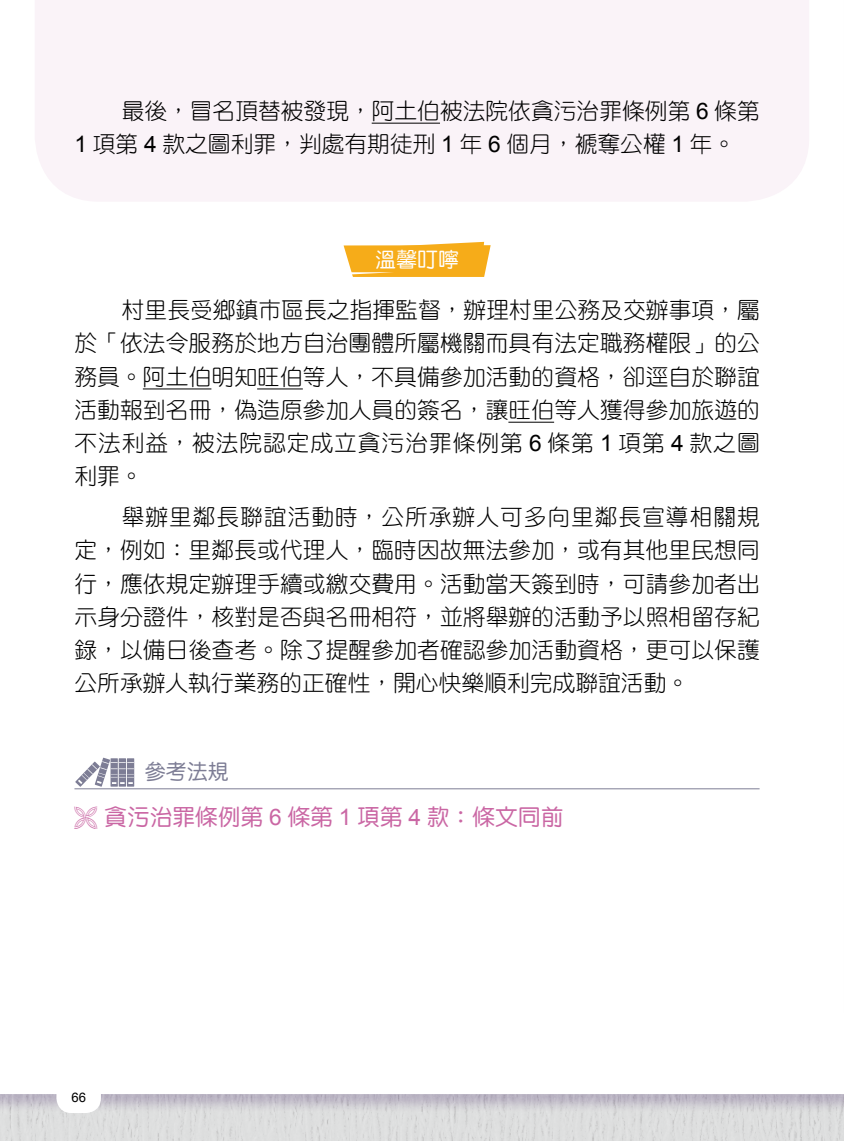
<style>
.page{position:relative;width:844px;height:1141px;background:#fff}
.page>*{position:absolute;margin:0;border:0;box-sizing:border-box;transform-origin:0 0}
.t1{font:22.75px/33.2px "DF Yuan Std W3";color:#000;text-align:justify}
.t2{font:22.75px "DF Yuan Std W5";color:#ca67a4}
.t3{font:21px "DF Yuan Std W5";color:#fff}
.t4{font:21px "DF Yuan Std W5";color:#7d7d95}
.t5{font:13.12px "Arial";color:#000}
.s1{font-family:"Arial"}
</style>
<div class="page">
<div style="left:35px;top:0;width:774px;height:201px;background:#faf3f8"></div>
<hr style="left:371px;top:123px;width:69px;height:1px;background:#000">
<hr style="left:143px;top:389px;width:68px;height:1px;background:#000">
<hr style="left:257px;top:389px;width:46px;height:1px;background:#000">
<hr style="left:508px;top:422px;width:46px;height:1px;background:#000">
<svg style="left:343px;top:242px;width:147px;height:35px;background:#f7b637"></svg>
<svg style="left:75px;top:758px;width:59px;height:29px"></svg>
<hr style="left:74px;top:788px;width:685px;height:1px;background:#7d7d95">
<div style="left:0;top:1093px;width:843px;height:48px;background:#492673;opacity:.25"></div>
<div style="left:56px;top:1076px;width:45px;height:37px;background:#fff;border-radius:15px"></div>
<p class="t1" style="left:74px;top:94px;width:686px;text-indent:47px">最後，冒名頂替被發現，阿土伯被法院依貪污治罪條例第 <span class="s1">6</span> 條第<br><span class="s1">1</span> 項第 <span class="s1">4</span> 款之圖利罪，判處有期徒刑 <span class="s1">1</span> 年 <span class="s1">6</span> 個月，褫奪公權 <span class="s1">1</span> 年。</p>
<p class="t3" style="left:375px;top:248px;width:85px">溫馨叮嚀</p>
<p class="t1" style="left:74px;top:293px;width:686px;text-indent:47px">村里長受鄉鎮市區長之指揮監督，辦理村里公務及交辦事項，屬於「依法令服務於地方自治團體所屬機關而具有法定職務權限」的公務員。阿土伯明知旺伯等人，不具備參加活動的資格，卻逕自於聯誼活動報到名冊，偽造原參加人員的簽名，讓旺伯等人獲得參加旅遊的不法利益，被法院認定成立貪污治罪條例第 <span class="s1">6</span> 條第 <span class="s1">1</span> 項第 <span class="s1">4</span> 款之圖利罪。</p>
<p class="t1" style="left:74px;top:500px;width:686px;text-indent:47px">舉辦里鄰長聯誼活動時，公所承辦人可多向里鄰長宣導相關規定，例如：里鄰長或代理人，臨時因故無法參加，或有其他里民想同行，應依規定辦理手續或繳交費用。活動當天簽到時，可請參加者出示身分證件，核對是否與名冊相符，並將舉辦的活動予以照相留存紀錄，以備日後查考。除了提醒參加者確認參加活動資格，更可以保護公所承辦人執行業務的正確性，開心快樂順利完成聯誼活動。</p>
<p class="t4" style="left:145px;top:760px;width:85px">參考法規</p>
<p class="t2" style="left:74px;top:805px;width:490px">◆ 貪污治罪條例第 <span class="s1">6</span> 條第 <span class="s1">1</span> 項第 <span class="s1">4</span> 款：條文同前</p>
<p class="t5" style="left:71px;top:1089px;width:16px">66</p>
</div>
